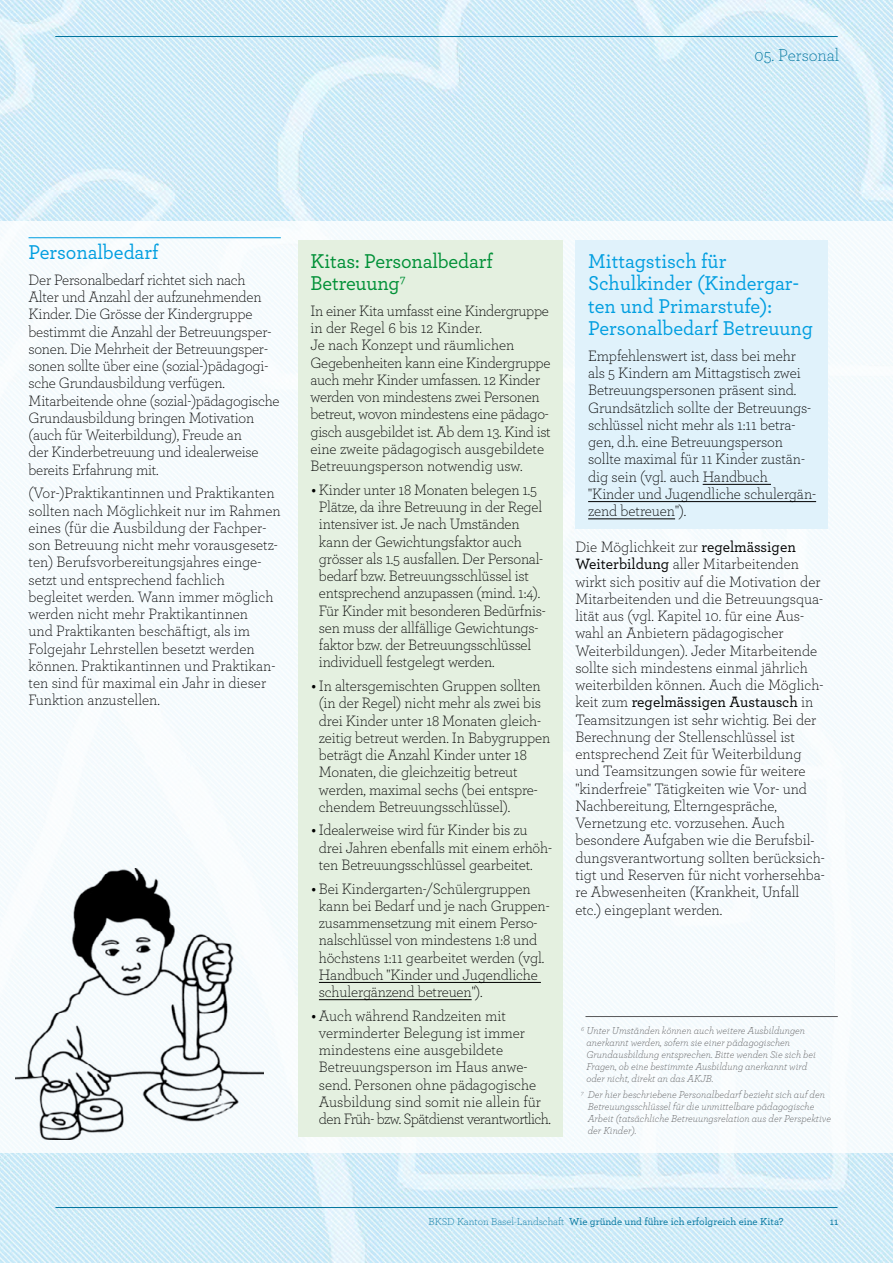
<style>
.page{position:relative;width:893px;height:1263px;background:#fff}
.page>*{position:absolute;margin:0;border:0;box-sizing:border-box;transform-origin:0 0}
.t1{font:500 21px/22.5px "Archer";color:#009ee0;scale:.96 1}
.t2{font:500 21px/22.5px "Archer";letter-spacing:-.005em;color:#009037;scale:.96 1}
.t3{font:300 18px "Archer";letter-spacing:-.005em;color:#00749d;scale:.96 1}
.t4{font:300 15.75px/17.2px "Archer";letter-spacing:-.01em;color:#000;scale:.96 1}
.t5{font:italic 300 10.5px/12px "Archer";color:#58585a;scale:.96 1}
.t6{font:500 10.5px "Archer";color:#00749d}
.s1{font-weight:600}
.s2{font-weight:500}
.s3{font-weight:300}
</style>
<div class="page">
<img style="left:0;top:0;width:893px;height:1263px">
<div style="left:0;top:221px;width:893px;height:931px;background:#f6fbfd"></div>
<hr style="left:29px;top:237px;width:252px;height:1px;background:#009ee0">
<div style="left:298px;top:240px;width:265px;height:897px;background:#e4f0e0"></div>
<hr style="left:319px;top:982px;width:222px;height:1px;background:#000">
<hr style="left:319px;top:999px;width:153px;height:1px;background:#000">
<div style="left:575px;top:240px;width:252px;height:289px;background:#e0f2fb"></div>
<hr style="left:703px;top:484px;width:68px;height:1px;background:#000">
<hr style="left:588px;top:501px;width:228px;height:1px;background:#000">
<hr style="left:588px;top:519px;width:87px;height:1px;background:#000">
<img style="left:16px;top:868px;width:247px;height:271px">
<hr style="left:585px;top:1016px;width:253px;height:1px;background:#58585a">
<hr style="left:55px;top:1207px;width:782px;height:1px;background:#00749d">
<hr style="left:55px;top:36px;width:783px;height:1px;background:#00749d">
<p class="t3" style="left:755px;top:43px;width:90px">05. Personal</p>
<h1 class="t1" style="left:29px;top:240px;width:137px">Personalbedarf</h1>
<p class="t4" style="left:29px;top:270px;width:263px">Der Personalbedarf richtet sich nach Alter und Anzahl der aufzunehmenden Kinder. Die Grösse der Kindergruppe bestimmt die Anzahl der Betreuungsper&shy;sonen. Die Mehrheit der Betreuungsper&shy;sonen sollte über eine (sozial-)pädagogi&shy;sche Grundausbildung verfügen.<br>Mitarbeitende ohne (sozial-)pädagogische Grundausbildung bringen Motivation (auch für Weiterbildung), Freude an<br>der Kinderbetreuung und idealerweise bereits Erfahrung mit.</p>
<p class="t4" style="left:29px;top:484px;width:264px">(Vor-)Praktikantinnen und Praktikanten sollten nach Möglichkeit nur im Rahmen eines (für die Ausbildung der Fachper&shy;son Betreuung nicht mehr vorausgesetz&shy;ten) Berufsvorbereitungsjahres einge&shy;setzt und entsprechend fachlich begleitet werden. Wann immer möglich werden nicht mehr Praktikantinnen<br>und Praktikanten beschäftigt, als im Folgejahr Lehrstellen besetzt werden können. Praktikantinnen und Praktikan&shy;ten sind für maximal ein Jahr in dieser Funktion anzustellen.</p>
<h1 class="t2" style="left:310px;top:248px;width:192px">Kitas: Personalbedarf<br>Betreuung<sup>7</sup></h1>
<p class="t4" style="left:310px;top:301px;width:252px">In einer Kita umfasst eine Kindergruppe in der Regel 6 bis 12 Kinder.<br>Je nach Konzept und räumlichen Gegebenheiten kann eine Kindergruppe auch mehr Kinder umfassen. 12 Kinder werden von mindestens zwei Personen betreut, wovon mindestens eine pädago&shy;gisch ausgebildet ist. Ab dem 13. Kind ist eine zweite pädagogisch ausgebildete Betreuungsperson notwendig usw.</p>
<p class="t4" style="left:319px;top:480px;width:238px;text-indent:-7px"><span class="s1">•</span> Kinder unter 18 Monaten belegen 1.5<br>Plätze, da ihre Betreuung in der Regel intensiver ist. Je nach Umständen kann der Gewichtungsfaktor auch grösser als 1.5 ausfallen. Der Personal&shy;bedarf bzw. Betreuungsschlüssel ist entsprechend anzupassen (mind. 1:4).<br>Für Kinder mit besonderen Bedürfnis&shy;sen muss der allfällige Gewichtungs&shy;faktor bzw. der Betreuungsschlüssel individuell festgelegt werden.</p>
<p class="t4" style="left:319px;top:676px;width:243px;text-indent:-7px"><span class="s1">•</span> In altersgemischten Gruppen sollten (in der Regel) nicht mehr als zwei bis drei Kinder unter 18 Monaten gleich&shy;zeitig betreut werden. In Babygruppen beträgt die Anzahl Kinder unter 18<br>Monaten, die gleichzeitig betreut werden, maximal sechs (bei entspre&shy;chendem Betreuungsschlüssel).</p>
<p class="t4" style="left:319px;top:821px;width:244px;text-indent:-7px"><span class="s1">•</span> Idealerweise wird für Kinder bis zu drei Jahren ebenfalls mit einem erhöh&shy;ten Betreuungsschlüssel gearbeitet.</p>
<p class="t4" style="left:319px;top:879px;width:242px;text-indent:-7px"><span class="s1">•</span> Bei Kindergarten-/Schülergruppen kann bei Bedarf und je nach Gruppen&shy;zusammensetzung mit einem Perso&shy;nalschlüssel von mindestens 1:8 und höchstens 1:11 gearbeitet werden (vgl.<br>Handbuch "Kinder und Jugendliche schulergänzend betreuen").</p>
<p class="t4" style="left:319px;top:1006px;width:243px;text-indent:-7px"><span class="s1">•</span> Auch während Randzeiten mit verminderter Belegung ist immer mindestens eine ausgebildete Betreuungsperson im Haus anwe&shy;send. Personen ohne pädagogische Ausbildung sind somit nie allein für den Früh- bzw. Spätdienst verantwortlich.</p>
<h1 class="t1" style="left:588px;top:248px;width:236px">Mittagstisch für<br>Schulkinder (Kindergar&shy;ten und Primarstufe):<br>Personalbedarf Betreuung</h1>
<p class="t4" style="left:588px;top:346px;width:239px">Empfehlenswert ist, dass bei mehr als 5 Kindern am Mittagstisch zwei Betreuungspersonen präsent sind.<br>Grundsätzlich sollte der Betreuungs&shy;schlüssel nicht mehr als 1:11 betra&shy;gen, d.h. eine Betreuungsperson sollte maximal für 11 Kinder zustän&shy;dig sein (vgl. auch Handbuch "Kinder und Jugendliche schulergän&shy;zend betreuen").</p>
<p class="t4" style="left:575px;top:538px;width:261px">Die Möglichkeit zur <span class="s2">regelmässigen Weiterbildung</span> aller Mitarbeitenden wirkt sich positiv auf die Motivation der Mitarbeitenden und die Betreuungsqua&shy;lität aus (vgl. Kapitel 10. für eine Aus&shy;wahl an Anbietern pädagogischer Weiterbildungen). Jeder Mitarbeitende sollte sich mindestens einmal jährlich weiterbilden können. Auch die Möglich&shy;keit zum <span class="s2">regelmässigen Austausch</span> in Teamsitzungen ist sehr wichtig. Bei der Berechnung der Stellenschlüssel ist entsprechend Zeit für Weiterbildung und Teamsitzungen sowie für weitere "kinderfreie" Tätigkeiten wie Vor- und Nachbereitung, Elterngespräche, Vernetzung etc. vorzusehen. Auch besondere Aufgaben wie die Berufsbil&shy;dungsverantwortung sollten berücksich&shy;tigt und Reserven für nicht vorhersehba&shy;re Abwesenheiten (Krankheit, Unfall etc.) eingeplant werden.</p>
<p class="t5" style="left:586px;top:1024px;width:240px;text-indent:-5px"><sup>6</sup> Unter Umständen können auch weitere Ausbildungen anerkannt werden, sofern sie einer pädagogischen Grundausbildung entsprechen. Bitte wenden Sie sich bei Fragen, ob eine bestimmte Ausbildung anerkannt wird oder nicht, direkt an das AKJB.</p>
<p class="t5" style="left:588px;top:1088px;width:255px;text-indent:-7px"><sup>7</sup> Der hier beschriebene Personalbedarf bezieht sich auf den Betreuungsschlüssel für die unmittelbare pädagogische Arbeit (tatsächliche Betreuungsrelation aus der Perspektive der Kinder).</p>
<p class="t6" style="left:429px;top:1213px;width:356px"><span class="s3">BKSD Kanton Basel-Landschaft</span> Wie gründe und führe ich erfolgreich eine Kita?</p>
<p class="t6" style="left:830px;top:1213px;width:10px">11</p>
</div>
